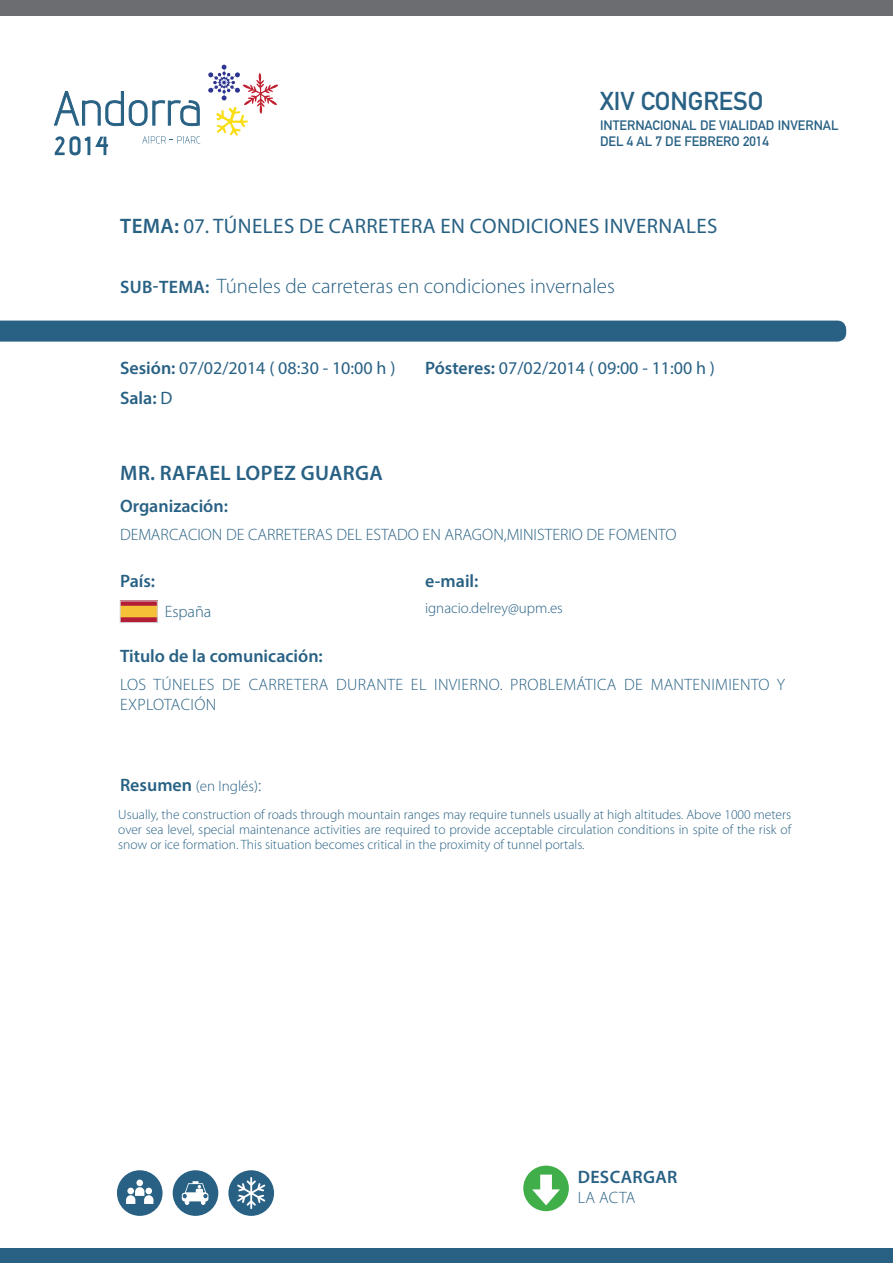
<style>
.page{position:relative;width:893px;height:1263px;background:#fff}
.page>*{position:absolute;margin:0;border:0;box-sizing:border-box;transform-origin:0 0}
.t1{font:25.5px "DIN Mittelschrift Std";color:#286184}
.t2{font:300 21px "Myriad Pro";color:#286184}
.Estilo_de_párrafo_3{font:21px "Myriad Pro";letter-spacing:.02em;color:#286184}
.t3{font:600 21px "Myriad Pro";letter-spacing:.02em;color:#286184}
.t4{font:18px "Myriad Pro";color:#286184}
.Estilo_de_párrafo_2{font:600 18px "Myriad Pro";color:#286184}
.Estilo_de_párrafo_2-2{font:600 18px "Myriad Pro";letter-spacing:.02em;color:#286184}
.Estilo_de_párrafo_6{font:300 16.5px/19.8px "Myriad Pro";letter-spacing:.02em;color:#286184}
.Estilo_de_párrafo_2-3{font:300 16.5px "Myriad Pro";color:#286184}
.Estilo_de_párrafo_2-4{font:300 15px "Myriad Pro";color:#286184}
.Estilo_de_párrafo_5{font:300 13.5px/15px "Myriad Pro";color:#286184;text-align:justify}
.t5{font:13.5px/16.2px "DIN Mittelschrift Std";color:#286184}
.s1{font-weight:600}
.s2{font-weight:600;font-size:18px}
.s3{font-weight:400}
.s4{font-size:18px}
</style>
<div class="page">
<svg style="left:173px;top:1170px;width:45px;height:46px"></svg>
<svg style="left:228px;top:1170px;width:46px;height:46px"></svg>
<svg style="left:117px;top:1170px;width:46px;height:46px"></svg>
<div style="left:0;top:1248px;width:893px;height:15px;background:#286184"></div>
<div style="left:0;top:0;width:893px;height:16px;background:#6c6d70"></div>
<svg style="left:54px;top:91px;width:146px;height:36px"></svg>
<svg style="left:55px;top:136px;width:53px;height:19px"></svg>
<svg style="left:142px;top:136px;width:58px;height:8px"></svg>
<svg style="left:208px;top:65px;width:70px;height:71px"></svg>
<div style="left:0;top:321px;width:846px;height:21px;background:#286184"></div>
<div style="left:523px;top:1165px;width:46px;height:46px;background:#40ae49;border-radius:50%"></div>
<svg style="left:532px;top:1174px;width:28px;height:31px"></svg>
<img style="left:122px;top:603px;width:33px;height:18px">
<div style="left:120px;top:601px;width:37px;height:22px;border:1px solid #d4d3d3"></div>
<h1 class="t1" style="left:600px;top:86px;width:165px">XIV CONGRESO</h1>
<p class="t5" style="left:600px;top:117px;width:240px">INTERNACIONAL DE VIALIDAD INVERNAL<br>DEL 4 AL 7 DE FEBRERO 2014</p>
<p class="Estilo_de_párrafo_3" style="left:120px;top:215px;width:599px"><span class="s1">TEMA:</span> 07. TÚNELES DE CARRETERA EN CONDICIONES INVERNALES</p>
<p class="t2" style="left:120px;top:273px;width:496px"><span class="s2">SUB-TEMA:</span> Túneles de carreteras en condiciones invernales</p>
<p class="t4" style="left:120px;top:358px;width:277px"><span class="s1">Sesión:</span> 07/02/2014 ( 08:30 - 10:00 h )</p>
<p class="Estilo_de_párrafo_2" style="left:120px;top:386px;width:54px">Sala: <span class="s3">D</span></p>
<p class="t4" style="left:425px;top:358px;width:291px"><span class="s1">Pósteres:</span> 07/02/2014 ( 09:00 - 11:00 h )</p>
<p class="t3" style="left:120px;top:460px;width:264px">MR. RAFAEL LOPEZ GUARGA</p>
<p class="Estilo_de_párrafo_2" style="left:120px;top:495px;width:109px">Organización:</p>
<p class="Estilo_de_párrafo_2-3" style="left:120px;top:525px;width:558px">DEMARCACION DE CARRETERAS DEL ESTADO EN ARAGON,MINISTERIO DE FOMENTO</p>
<p class="Estilo_de_párrafo_2" style="left:120px;top:569px;width:37px">País:</p>
<p class="Estilo_de_párrafo_6" style="left:165px;top:601px;width:48px">España</p>
<p class="Estilo_de_párrafo_2" style="left:425px;top:569px;width:55px">e-mail:</p>
<p class="Estilo_de_párrafo_2-4" style="left:425px;top:599px;width:139px">ignacio.delrey@upm.es</p>
<p class="Estilo_de_párrafo_2" style="left:120px;top:644px;width:204px">Titulo de la comunicación:</p>
<p class="Estilo_de_párrafo_6" style="left:120px;top:675px;width:666px">LOS TÚNELES DE CARRETERA DURANTE EL INVIERNO. PROBLEMÁTICA DE MANTENIMIENTO Y<br>EXPLOTACIÓN</p>
<p class="Estilo_de_párrafo_2-4" style="left:120px;top:776px;width:143px"><span class="s2">Resumen</span> (en Inglés)<span class="s4">:</span></p>
<p class="Estilo_de_párrafo_5" style="left:118px;top:806px;width:674px">Usually, the construction of roads through mountain ranges may require tunnels usually at high altitudes. Above 1000 meters over sea level, special maintenance activities are required to provide acceptable circulation conditions in spite of the risk of snow or ice formation. This situation becomes critical in the proximity of tunnel portals.</p>
<p class="Estilo_de_párrafo_2-2" style="left:578px;top:1165px;width:101px">DESCARGAR</p>
<p class="Estilo_de_párrafo_6" style="left:578px;top:1187px;width:59px">LA ACTA</p>
</div>
